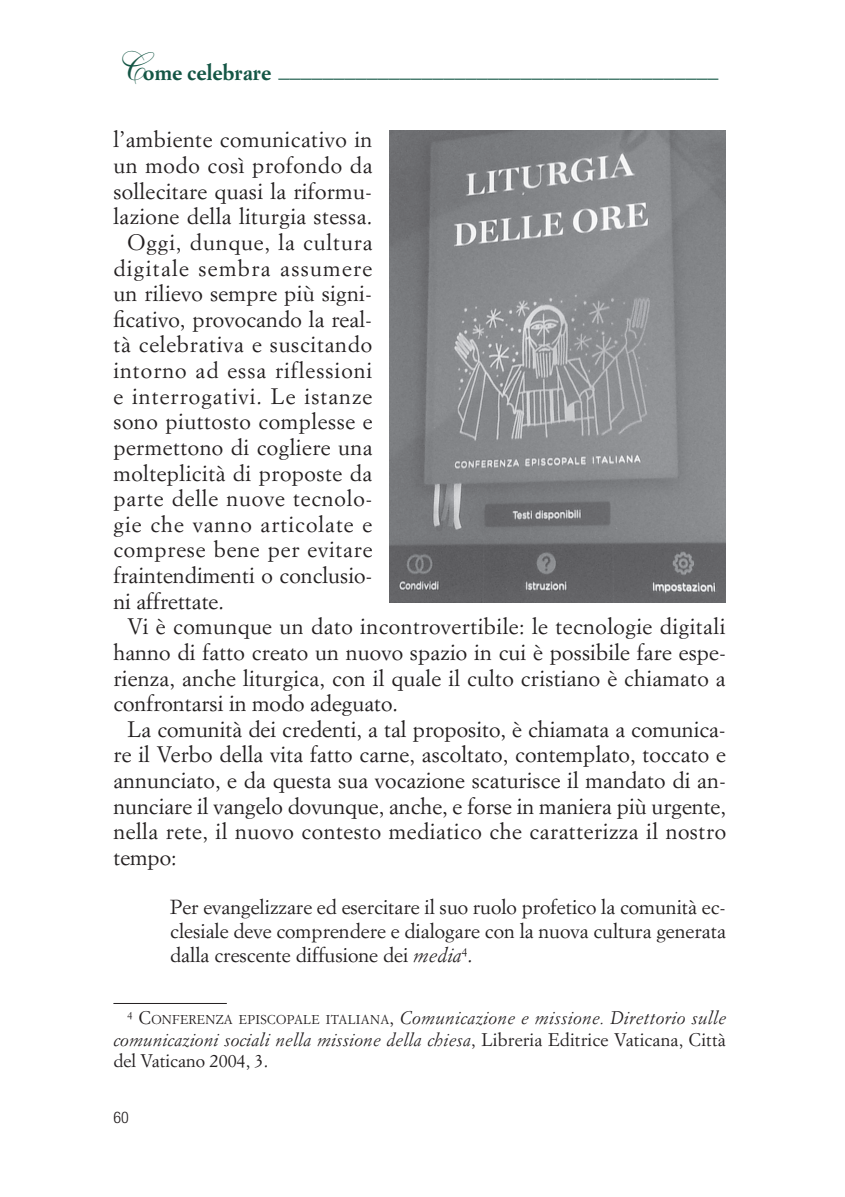
<style>
.page{position:relative;width:845px;height:1197px;background:#fff}
.page>*{position:absolute;margin:0;border:0;box-sizing:border-box;transform-origin:0 0}
.t1{font:22px "Simoncini Garamond Std";letter-spacing:.015em;color:#231f20}
.t2{font:22px "Simoncini Garamond Std";letter-spacing:.045em;color:#231f20}
.t3{font:22px "Simoncini Garamond Std";letter-spacing:.035em;color:#231f20}
.t4{font:700 22px "Simoncini Garamond Std";color:#145645}
.t5{font:22px "Simoncini Garamond Std";letter-spacing:.06em;color:#231f20}
.t6{font:22px "Simoncini Garamond Std";letter-spacing:.04em;color:#231f20}
.t7{font:20px/24px "Simoncini Garamond Std";color:#231f20;text-align:justify}
.t8{font:italic 18px/21px "Simoncini Garamond Std";letter-spacing:.01em;color:#231f20;text-align:justify}
.t9{font:300 condensed 16px "Helvetica Neue";color:#231f20}
.s1{font-family:"Shelley Allegro Script";font-weight:400;font-size:40px}
.s2{font-style:italic}
.s3{font-style:normal}
.s4{font-style:normal;font-size:12.6px}
</style>
<div class="page">
<hr style="left:113px;top:1002px;width:114px;height:1px;background:#231f20">
<img style="left:389px;top:130px;width:337px;height:472px">
<p class="t4" style="left:113px;top:55px;width:606px"><span class="s1">C</span>ome celebrare ________________________________________</p>
<p class="t1" style="left:113px;top:126px;width:260px">l’ambiente comunicativo in</p>
<p class="t1" style="left:113px;top:152px;width:260px">un modo così profondo da</p>
<p class="t1" style="left:113px;top:177px;width:260px">sollecitare quasi la riformu-</p>
<p class="t1" style="left:113px;top:203px;width:260px">lazione della liturgia stessa.</p>
<p class="t6" style="left:128px;top:229px;width:246px">Oggi, dunque, la cultura</p>
<p class="t5" style="left:113px;top:254px;width:260px">digitale sembra assumere</p>
<p class="t1" style="left:113px;top:280px;width:260px">un rilievo sempre più signi-</p>
<p class="t1" style="left:113px;top:305px;width:260px">ficativo, provocando la real-</p>
<p class="t3" style="left:113px;top:331px;width:260px">tà celebrativa e suscitando</p>
<p class="t2" style="left:113px;top:357px;width:260px">intorno ad essa riflessioni</p>
<p class="t2" style="left:113px;top:382px;width:260px">e interrogativi. Le istanze</p>
<p class="t1" style="left:113px;top:408px;width:261px">sono piuttosto complesse e</p>
<p class="t1" style="left:113px;top:433px;width:261px">permettono di cogliere una</p>
<p class="t1" style="left:113px;top:459px;width:260px">molteplicità di proposte da</p>
<p class="t3" style="left:113px;top:485px;width:261px">parte delle nuove tecnolo-</p>
<p class="t2" style="left:113px;top:510px;width:260px">gie che vanno articolate e</p>
<p class="t3" style="left:113px;top:536px;width:261px">comprese bene per evitare</p>
<p class="t1" style="left:113px;top:561px;width:261px">fraintendimenti o conclusio-</p>
<p class="t1" style="left:113px;top:587px;width:112px">ni affrettate.</p>
<p class="t1" style="left:128px;top:613px;width:599px">Vi è comunque un dato incontrovertibile: le tecnologie digitali</p>
<p class="t1" style="left:113px;top:638px;width:614px">hanno di fatto creato un nuovo spazio in cui è possibile fare espe-</p>
<p class="t1" style="left:113px;top:664px;width:613px">rienza, anche liturgica, con il quale il culto cristiano è chiamato a</p>
<p class="t1" style="left:113px;top:689px;width:286px">confrontarsi in modo adeguato.</p>
<p class="t1" style="left:128px;top:715px;width:600px">La comunità dei credenti, a tal proposito, è chiamata a comunica-</p>
<p class="t1" style="left:113px;top:741px;width:614px">re il Verbo della vita fatto carne, ascoltato, contemplato, toccato e</p>
<p class="t1" style="left:113px;top:766px;width:614px">annunciato, e da questa sua vocazione scaturisce il mandato di an-</p>
<p class="t1" style="left:113px;top:792px;width:614px">nunciare il vangelo dovunque, anche, e forse in maniera più urgente,</p>
<p class="t1" style="left:113px;top:818px;width:614px">nella rete, il nuovo contesto mediatico che caratterizza il nostro</p>
<p class="t1" style="left:113px;top:843px;width:65px">tempo:</p>
<p class="t7" style="left:170px;top:894px;width:557px">Per evangelizzare ed esercitare il suo ruolo profetico la comunità ec&shy;clesiale deve comprendere e dialogare con la nuova cultura generata dalla crescente diffusione dei <span class="s2">media</span><sup>4</sup>.</p>
<p class="t8" style="left:113px;top:1007px;width:614px;text-indent:14px"><sup>4</sup> <span class="s3">C</span><span class="s4">ONFERENZA EPISCOPALE ITALIANA</span><span class="s3">,</span> Comunicazione e missione. Direttorio sulle comunicazioni sociali nella missione della chiesa<span class="s3">, Libreria Editrice Vaticana, Città del Vaticano 2004, 3.</span></p>
<p class="t9" style="left:113px;top:1108px;width:17px">60</p>
</div>
